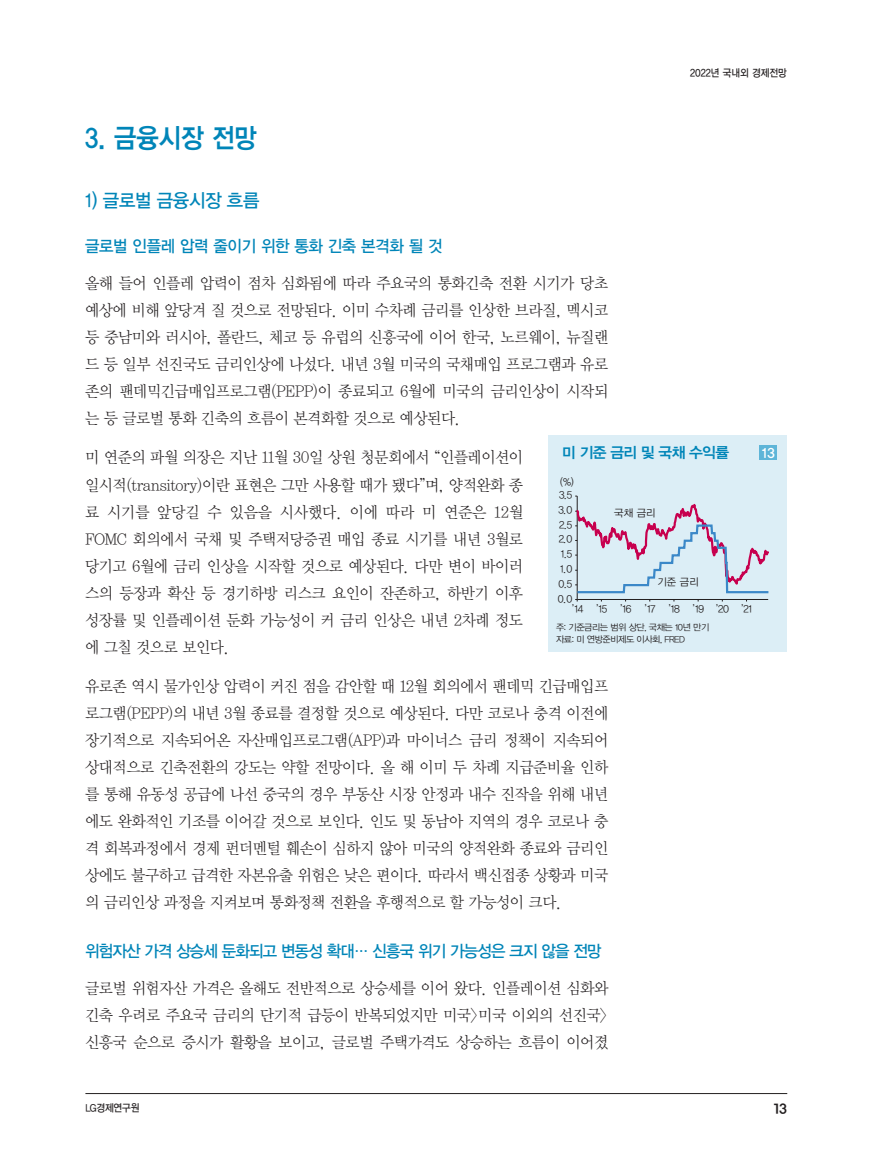
<style>
.page{position:relative;width:872px;height:1157px;background:#fff}
.page>*{position:absolute;margin:0;border:0;box-sizing:border-box;transform-origin:0 0}
._1__큰제목{font:27px "YDVYGO14";color:#0085b8;scale:.9 1}
._2__괄호제목{font:18.75px "YDVYGO13";letter-spacing:-.02em;color:#0085b8;scale:.95 1}
._3__원제목{font:16.5px "YDVYGO13";letter-spacing:-.05em;color:#0085b8;scale:.95 1}
._3__원제목-2{font:16.5px "YDVYGO13";letter-spacing:-.02em;color:#0085b8;scale:.95 1}
._3__본문1{font:15.9px/27px "YDVY Mj O12";letter-spacing:-.03em;color:#231f20;text-align:justify;scale:.95 1}
._8__표_제목{font:15px "YDVYGO14";letter-spacing:-.05em;color:#0085b8}
.t1{font:13.5px "YDV Yhead M";color:#231f20}
.t2{font:13.5px "YDVYGO14";color:#fff}
.t3{font:10.5px "YDVYGO13";color:#231f20;scale:.9 1}
.t4{font:10.35px "YDVYGO12";letter-spacing:-.04em;color:#231f20}
._0__주_자료{font:9px "YDVYGO12";letter-spacing:-.05em;color:#231f20}
</style>
<div class="page">
<hr style="left:85px;top:1093px;width:702px;height:1px;background:#231f20">
<div style="left:549px;top:435px;width:238px;height:217px;background:#dceef6"></div>
<svg style="left:575px;top:495px;width:194px;height:106px"></svg>
<div style="left:760px;top:445px;width:17px;height:15px;background:#5eb5d8"></div>
<p class="_1__큰제목" style="left:85px;top:119px;width:192px">3. 금융시장 전망</p>
<p class="t3" style="left:690px;top:66px;width:109px">2022년 국내외 경제전망</p>
<p class="_2__괄호제목" style="left:85px;top:188px;width:185px">1) 글로벌 금융시장 흐름</p>
<p class="_3__원제목-2" style="left:85px;top:234px;width:378px">글로벌 인플레 압력 줄이기 위한 통화 긴축 본격화 될 것</p>
<p class="_3__본문1" style="left:85px;top:268px;width:552px">올해 들어 인플레 압력이 점차 심화됨에 따라 주요국의 통화긴축 전환 시기가 당초 예상에 비해 앞당겨 질 것으로 전망된다. 이미 수차례 금리를 인상한 브라질, 멕시코 등 중남미와 러시아, 폴란드, 체코 등 유럽의 신흥국에 이어 한국, 노르웨이, 뉴질랜 드 등 일부 선진국도 금리인상에 나섰다. 내년 3월 미국의 국채매입 프로그램과 유로 존의 팬데믹긴급매입프로그램(PEPP)이 종료되고 6월에 미국의 금리인상이 시작되 는 등 글로벌 통화 긴축의 흐름이 본격화할 것으로 예상된다.</p>
<p class="_3__본문1" style="left:85px;top:443px;width:463px">미 연준의 파월 의장은 지난 11월 30일 상원 청문회에서 “인플레이션이 일시적(transitory)이란 표현은 그만 사용할 때가 됐다”며, 양적완화 종 료 시기를 앞당길 수 있음을 시사했다. 이에 따라 미 연준은 12월 FOMC 회의에서 국채 및 주택저당증권 매입 종료 시기를 내년 3월로 당기고 6월에 금리 인상을 시작할 것으로 예상된다. 다만 변이 바이러 스의 등장과 확산 등 경기하방 리스크 요인이 잔존하고, 하반기 이후 성장률 및 인플레이션 둔화 가능성이 커 금리 인상은 내년 2차례 정도 에 그칠 것으로 보인다.</p>
<p class="_3__본문1" style="left:85px;top:672px;width:552px">유로존 역시 물가인상 압력이 커진 점을 감안할 때 12월 회의에서 팬데믹 긴급매입프 로그램(PEPP)의 내년 3월 종료를 결정할 것으로 예상된다. 다만 코로나 충격 이전에 장기적으로 지속되어온 자산매입프로그램(APP)과 마이너스 금리 정책이 지속되어 상대적으로 긴축전환의 강도는 약할 전망이다. 올 해 이미 두 차례 지급준비율 인하 를 통해 유동성 공급에 나선 중국의 경우 부동산 시장 안정과 내수 진작을 위해 내년 에도 완화적인 기조를 이어갈 것으로 보인다. 인도 및 동남아 지역의 경우 코로나 충 격 회복과정에서 경제 펀더멘털 훼손이 심하지 않아 미국의 양적완화 종료와 금리인 상에도 불구하고 급격한 자본유출 위험은 낮은 편이다. 따라서 백신접종 상황과 미국 의 금리인상 과정을 지켜보며 통화정책 전환을 후행적으로 할 가능성이 크다.</p>
<p class="_3__원제목" style="left:85px;top:940px;width:545px">위험자산 가격 상승세 둔화되고 변동성 확대… 신흥국 위기 가능성은 크지 않을 전망</p>
<p class="_3__본문1" style="left:85px;top:974px;width:552px">글로벌 위험자산 가격은 올해도 전반적으로 상승세를 이어 왔다. 인플레이션 심화와 긴축 우려로 주요국 금리의 단기적 급등이 반복되었지만 미국&gt;미국 이외의 선진국&gt; 신흥국 순으로 증시가 활황을 보이고, 글로벌 주택가격도 상승하는 흐름이 이어졌</p>
<p class="_8__표_제목" style="left:562px;top:442px;width:168px">미 기준 금리 및 국채 수익률</p>
<p class="t2" style="left:762px;top:443px;width:14px">13</p>
<p class="t4" style="left:560px;top:475px;width:15px">(%)</p>
<p class="t4" style="left:559px;top:488px;width:15px">3.5</p>
<p class="t4" style="left:558px;top:503px;width:15px">3.0</p>
<p class="t4" style="left:614px;top:506px;width:43px">국채 금리</p>
<p class="t4" style="left:559px;top:517px;width:15px">2.5</p>
<p class="t4" style="left:558px;top:532px;width:15px">2.0</p>
<p class="t4" style="left:561px;top:547px;width:13px">1.5</p>
<p class="t4" style="left:560px;top:562px;width:14px">1.0</p>
<p class="t4" style="left:657px;top:575px;width:43px">기준 금리</p>
<p class="t4" style="left:558px;top:577px;width:15px">0.5</p>
<p class="t4" style="left:558px;top:591px;width:16px">0.0</p>
<p class="t4" style="left:572px;top:602px;width:61px">’14 ’15 ’16</p>
<p class="t4" style="left:644px;top:602px;width:12px">’17</p>
<p class="t4" style="left:668px;top:602px;width:85px">’18 ’19 ’20 ’21</p>
<p class="_0__주_자료" style="left:556px;top:621px;width:155px">주: 기준금리는 범위 상단, 국채는 10년 만기</p>
<p class="_0__주_자료" style="left:556px;top:633px;width:130px">자료: 미 연방준비제도 이사회, FRED</p>
<p class="t3" style="left:85px;top:1101px;width:61px">LG경제연구원</p>
<p class="t1" style="left:773px;top:1102px;width:15px">13</p>
</div>
